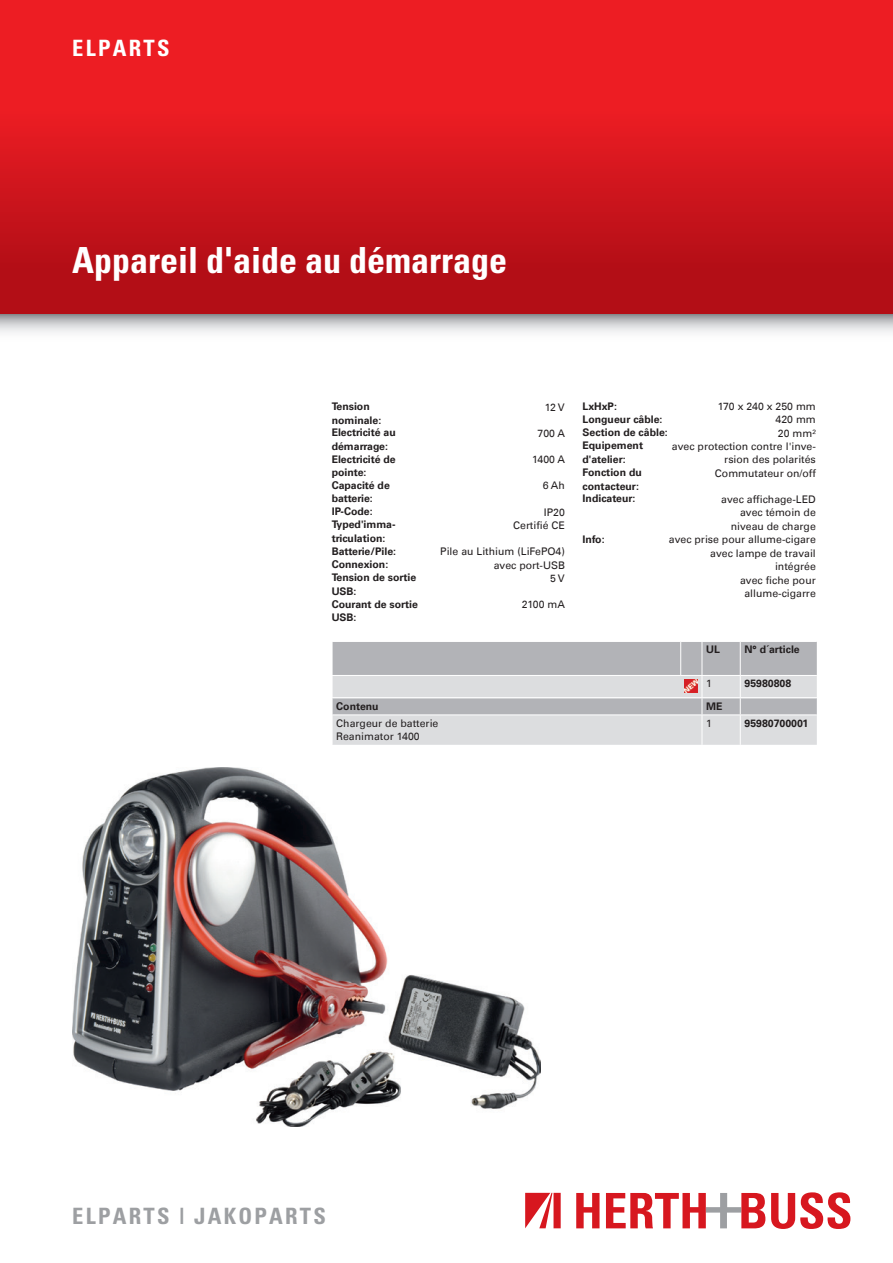
<style>
.page{position:relative;width:893px;height:1263px;background:#fff}
.page>*{position:absolute;margin:0;border:0;box-sizing:border-box;transform-origin:0 0}
.t1{font:700 condensed 36px "Univers";color:#fff}
.t2{font:700 condensed 22.5px "Univers";letter-spacing:.1em;color:#9d9fa2}
.t3{font:700 condensed 22.5px "Univers";letter-spacing:.1em;color:#fff}
.t4{font:10.5px/13.5px "Univers Com 55 Roman";color:#231f20;text-align:right}
.t5{font:700 10.5px/13.5px "Univers Com 65";color:#231f20}
</style>
<div class="page">
<img style="left:0;top:0;width:893px;height:333px">
<img style="left:72px;top:767px;width:468px;height:360px">
<svg style="left:576px;top:1193px;width:23px;height:35px"></svg>
<svg style="left:606px;top:1193px;width:159px;height:35px"></svg>
<svg style="left:771px;top:1192px;width:79px;height:37px"></svg>
<svg style="left:525px;top:1193px;width:36px;height:35px"></svg>
<svg style="left:332px;top:642px;width:485px;height:103px;background:#c9c9cc"></svg>
<hr style="left:332px;top:714px;width:370px;height:1px;background:#fff">
<hr style="left:332px;top:715px;width:1px;height:30px;background:#fff">
<hr style="left:702px;top:714px;width:38px;height:1px;background:#fff">
<hr style="left:702px;top:715px;width:1px;height:30px;background:#fff">
<hr style="left:740px;top:714px;width:77px;height:1px;background:#fff">
<hr style="left:740px;top:715px;width:1px;height:30px;background:#fff">
<h2 class="t3" style="left:72px;top:34px;width:99px">ELPARTS</h2>
<h1 class="t1" style="left:72px;top:238px;width:436px">Appareil d'aide au démarrage</h1>
<p class="t5" style="left:332px;top:400px;width:51px">Tension nominale:</p>
<p class="t4" style="left:545px;top:400px;width:22px">12 V</p>
<p class="t5" style="left:332px;top:426px;width:66px">Electricité au démarrage:</p>
<p class="t4" style="left:537px;top:426px;width:29px">700 A</p>
<p class="t5" style="left:332px;top:452px;width:66px">Electricité de pointe:</p>
<p class="t4" style="left:532px;top:453px;width:34px">1400 A</p>
<p class="t5" style="left:332px;top:478px;width:60px">Capacité de batterie:</p>
<p class="t4" style="left:543px;top:479px;width:24px">6 Ah</p>
<p class="t5" style="left:332px;top:505px;width:42px">IP-Code:</p>
<p class="t4" style="left:544px;top:505px;width:23px">IP20</p>
<p class="t5" style="left:332px;top:518px;width:65px">Typed'imma&shy;triculation:</p>
<p class="t4" style="left:513px;top:518px;width:53px">Certifié CE</p>
<p class="t5" style="left:332px;top:544px;width:66px">Batterie/Pile:</p>
<p class="t4" style="left:440px;top:545px;width:126px">Pile au Lithium (LiFePO4)</p>
<p class="t5" style="left:332px;top:558px;width:58px">Connexion:</p>
<p class="t4" style="left:494px;top:558px;width:73px">avec port-USB</p>
<p class="t5" style="left:332px;top:571px;width:86px">Tension de sortie<br>USB:</p>
<p class="t4" style="left:550px;top:571px;width:16px">5 V</p>
<p class="t5" style="left:332px;top:597px;width:88px">Courant de sortie<br>USB:</p>
<p class="t4" style="left:522px;top:598px;width:45px">2100 mA</p>
<p class="t5" style="left:583px;top:399px;width:36px">LxHxP:</p>
<p class="t4" style="left:718px;top:400px;width:100px">170 x 240 x 250 mm</p>
<p class="t5" style="left:583px;top:412px;width:81px">Longueur câble:</p>
<p class="t4" style="left:776px;top:413px;width:42px">420 mm</p>
<p class="t5" style="left:583px;top:426px;width:87px">Section de câble:</p>
<p class="t4" style="left:778px;top:426px;width:39px">20 mm²</p>
<p class="t5" style="left:583px;top:439px;width:62px">Equipement d'atelier:</p>
<p class="t4" style="left:672px;top:439px;width:145px">avec protection contre l'inve&shy;rsion des polarités</p>
<p class="t5" style="left:583px;top:466px;width:61px">Fonction du contacteur:</p>
<p class="t4" style="left:715px;top:466px;width:102px">Commutateur on/off</p>
<p class="t5" style="left:583px;top:492px;width:55px">Indicateur:</p>
<p class="t4" style="left:721px;top:492px;width:96px">avec affichage-LED avec témoin de niveau de charge</p>
<p class="t5" style="left:583px;top:532px;width:24px">Info:</p>
<p class="t4" style="left:669px;top:533px;width:149px">avec prise pour allume-cigare avec lampe de travail intégrée<br>avec fiche pour allume-cigarre</p>
<p class="t5" style="left:706px;top:643px;width:15px">UL</p>
<p class="t5" style="left:744px;top:643px;width:57px">N° d´article</p>
<p class="t4" style="left:706px;top:677px;width:7px">1</p>
<p class="t5" style="left:744px;top:677px;width:48px">95980808</p>
<p class="t5" style="left:336px;top:699px;width:44px">Contenu</p>
<p class="t5" style="left:706px;top:699px;width:18px">ME</p>
<p class="t4" style="left:336px;top:716px;width:104px;text-align:left">Chargeur de batterie<br>Reanimator 1400</p>
<p class="t4" style="left:706px;top:716px;width:7px">1</p>
<p class="t5" style="left:744px;top:716px;width:65px">95980700001</p>
<h2 class="t2" style="left:72px;top:1202px;width:255px">ELPARTS | JAKOPARTS</h2>
</div>
